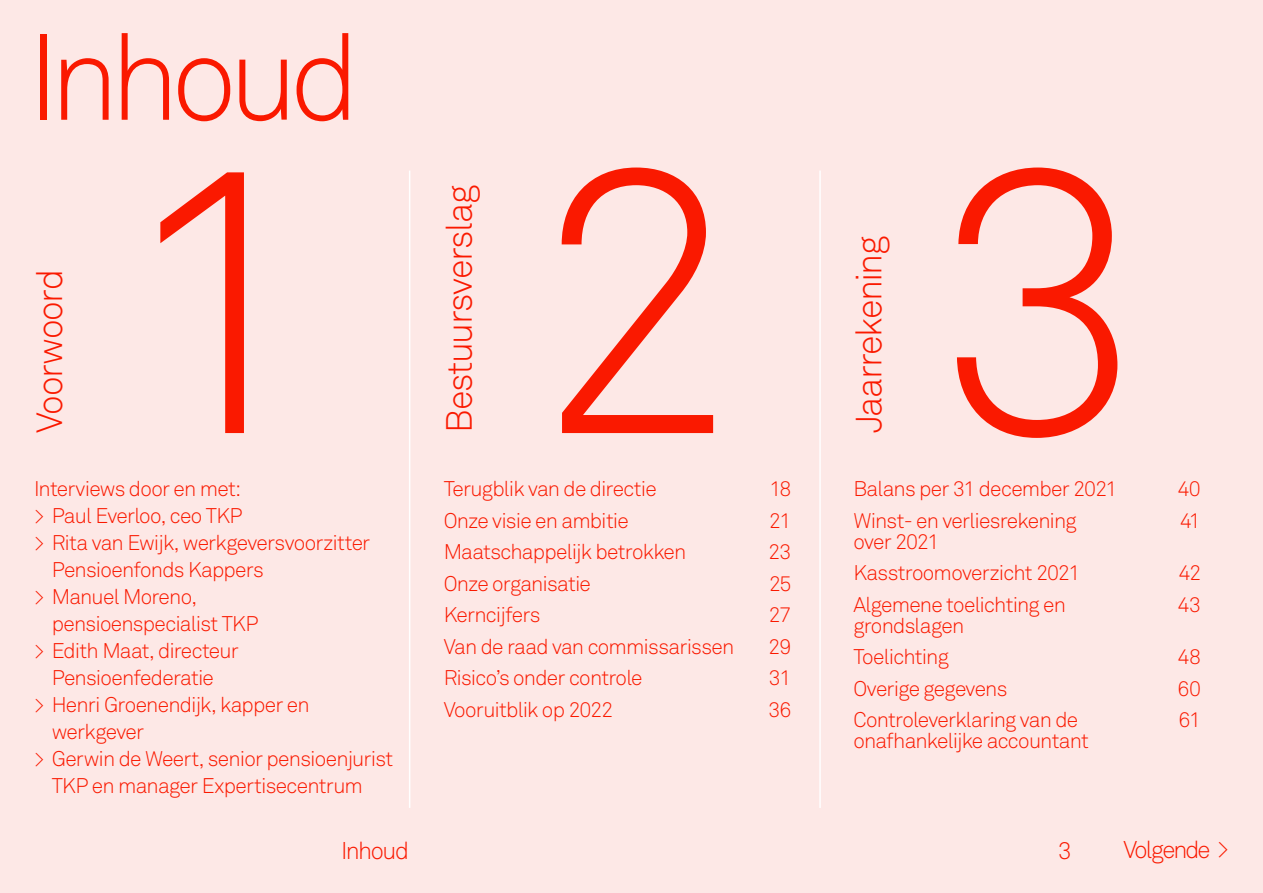
<style>
.page{position:relative;width:1263px;height:893px;background:#fde8e6}
.page>*{position:absolute;margin:0;border:0;box-sizing:border-box;transform-origin:0 0}
.t1{font:300 375px "Akkurat Pro";color:#fa1900}
.t2{font:300 120px "Akkurat Pro";letter-spacing:-.07em;color:#fa1900}
.t3{font:300 36px "Akkurat Pro";letter-spacing:-.04em;color:#fa1900}
.t4{font:300 24px "Akkurat Pro";letter-spacing:-.07em;color:#fa1900}
.t5{font:300 21px/31.5px "Akkurat Pro";letter-spacing:-.035em;color:#fa1900}
</style>
<div class="page">
<hr style="left:409px;top:171px;width:1px;height:637px;background:#fff">
<hr style="left:819px;top:171px;width:2px;height:637px;background:#fff">
<h2 class="t2" style="left:28px;top:7px;width:334px">Inhoud</h2>
<h3 class="t3" style="left:28px;top:433px;width:165px;rotate:-90deg">Voorwoord</h3>
<h1 class="t1" style="left:115px;top:79px;width:1034px">123</h1>
<h3 class="t3" style="left:438px;top:433px;width:250px;rotate:-90deg">Bestuursverslag</h3>
<h3 class="t3" style="left:847px;top:433px;width:199px;rotate:-90deg">Jaarrekening</h3>
<p class="t5" style="left:34px;top:475px;width:210px;line-height:27px">Interviews door en met: &gt; Paul Everloo, ceo TKP</p>
<p class="t5" style="left:34px;top:527px;width:338px">&gt; Rita van Ewijk, werkgeversvoorzitter</p>
<p class="t5" style="left:52px;top:554px;width:214px">Pensioenfonds Kappers</p>
<p class="t5" style="left:34px;top:581px;width:164px">&gt; Manuel Moreno,</p>
<p class="t5" style="left:52px;top:608px;width:208px">pensioenspecialist TKP</p>
<p class="t5" style="left:34px;top:635px;width:206px">&gt; Edith Maat, directeur</p>
<p class="t5" style="left:52px;top:662px;width:164px">Pensioenfederatie</p>
<p class="t5" style="left:34px;top:689px;width:277px">&gt; Henri Groenendijk, kapper en</p>
<p class="t5" style="left:52px;top:716px;width:94px">werkgever</p>
<p class="t5" style="left:34px;top:743px;width:361px">&gt; Gerwin de Weert, senior pensioenjurist</p>
<p class="t5" style="left:52px;top:770px;width:313px">TKP en manager Expertisecentrum</p>
<p class="t5" style="left:444px;top:473px;width:292px">Terugblik van de directie<br>Onze visie en ambitie<br>Maatschappelijk betrokken<br>Onze organisatie<br>Kerncijfers<br>Van de raad van commissarissen<br>Risico’s onder controle<br>Vooruitblik op 2022</p>
<p class="t5" style="left:853px;top:473px;width:266px">Balans per 31 december 2021<br>Winst- en verliesrekening</p>
<p class="t5" style="left:768px;top:473px;width:25px;text-align:justify">18<br>21<br>23<br>25<br>27<br>29<br>31<br>36</p>
<p class="t5" style="left:1177px;top:473px;width:25px">40<br>41</p>
<p class="t5" style="left:853px;top:526px;width:228px">over 2021<br>Kasstroomoverzicht 2021<br>Algemene toelichting en</p>
<p class="t5" style="left:853px;top:610px;width:226px">grondslagen<br>Toelichting<br>Overige gegevens<br>Controleverklaring van de</p>
<p class="t5" style="left:853px;top:725px;width:237px">onafhankelijke accountant</p>
<p class="t5" style="left:1177px;top:557px;width:25px">42<br>43</p>
<p class="t5" style="left:1177px;top:641px;width:25px;text-align:justify">48<br>60<br>61</p>
<p class="t4" style="left:341px;top:836px;width:69px">Inhoud</p>
<p class="t4" style="left:1058px;top:836px;width:15px">3</p>
<p class="t4" style="left:1123px;top:836px;width:107px">Volgende &gt;</p>
</div>
